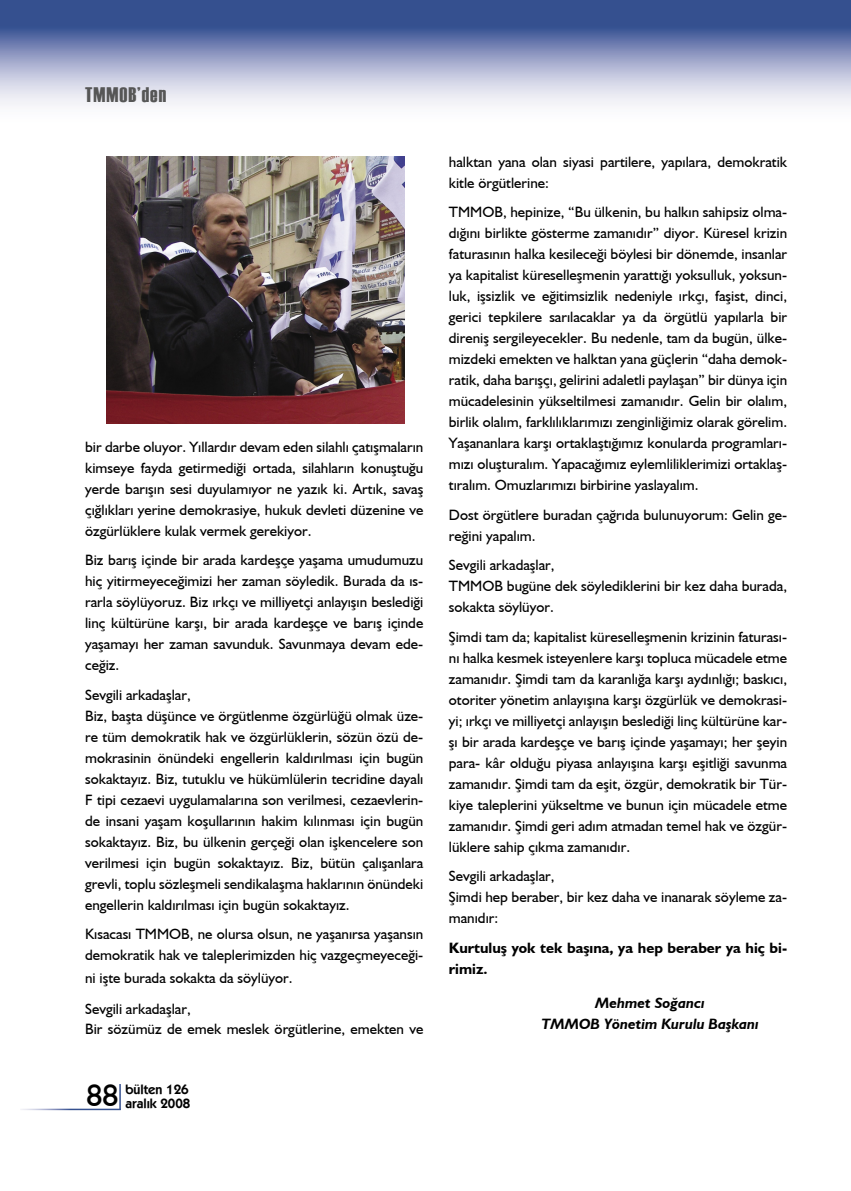
<style>
.page{position:relative;width:851px;height:1191px;background:#fff}
.page>*{position:absolute;margin:0;border:0;box-sizing:border-box;transform-origin:0 0}
.t1{font:31.5px "Humanist 521 BT";color:#000}
.t2{font:21px "Haettenschweiler";letter-spacing:.05em;color:#565656}
.t3{font:15px/21px "Humanist 521 BT";color:#000}
.t4{font:700 15px/21px "Humanist 521 BT";color:#000}
.t5{font:italic 700 15px/21px "Humanist 521 BT";color:#000;text-align:center}
.t6{font:600 13.5px/13.5px "Kabel IT Cby BT";color:#000}
</style>
<div class="page">
<svg style="left:0;top:0;width:850px;height:105px;background:#8895bd"></svg>
<hr style="left:119px;top:1084px;width:2px;height:25px;background:#35508f">
<hr style="left:20px;top:1108px;width:101px;height:2px;background:#fff">
<svg style="left:850px;top:0;width:1px;height:105px"></svg>
<img style="left:107px;top:156px;width:297px;height:267px">
<h2 class="t2" style="left:85px;top:80px;width:83px">TMMOB’den</h2>
<p class="t3" style="left:85px;top:436px;width:340px;text-align:justify">bir darbe oluyor. Yıllardır devam eden silahlı çatışmaların kimseye fayda getirmediği ortada, silahların konuştuğu yerde barışın sesi duyulamıyor ne yazık ki. Artık, savaş çığlıkları yerine demokrasiye, hukuk devleti düzenine ve özgürlüklere kulak vermek gerekiyor.</p>
<p class="t3" style="left:85px;top:549px;width:340px;text-align:justify">Biz barış içinde bir arada kardeşçe yaşama umudumuzu hiç yitirmeyeceğimizi her zaman söyledik. Burada da ıs&shy;rarla söylüyoruz. Biz ırkçı ve milliyetçi anlayışın beslediği linç kültürüne karşı, bir arada kardeşçe ve barış içinde yaşamayı her zaman savunduk. Savunmaya devam ede&shy;ceğiz.</p>
<p class="t3" style="left:85px;top:684px;width:340px">Sevgili arkadaşlar,<br>Biz, başta düşünce ve örgütlenme özgürlüğü olmak üze&shy;re tüm demokratik hak ve özgürlüklerin, sözün özü de&shy;mokrasinin önündeki engellerin kaldırılması için bugün sokaktayız. Biz, tutuklu ve hükümlülerin tecridine dayalı F tipi cezaevi uygulamalarına son verilmesi, cezaevlerin&shy;de insani yaşam koşullarının hakim kılınması için bugün sokaktayız. Biz, bu ülkenin gerçeği olan işkencelere son verilmesi için bugün sokaktayız. Biz, bütün çalışanlara grevli, toplu sözleşmeli sendikalaşma haklarının önündeki engellerin kaldırılması için bugün sokaktayız.</p>
<p class="t3" style="left:85px;top:923px;width:340px">Kısacası TMMOB, ne olursa olsun, ne yaşanırsa yaşansın demokratik hak ve taleplerimizden hiç vazgeçmeyeceği-</p>
<p class="t3" style="left:85px;top:962px;width:209px;line-height:31px">ni işte burada sokakta da söylüyor.<br>Sevgili arkadaşlar,</p>
<p class="t3" style="left:85px;top:1018px;width:340px">Bir sözümüz de emek meslek örgütlerine, emekten ve</p>
<h1 class="t1" style="left:86px;top:1076px;width:33px">88</h1>
<p class="t6" style="left:125px;top:1082px;width:66px">bülten 126 aralık 2008</p>
<p class="t3" style="left:449px;top:151px;width:340px">halktan yana olan siyasi partilere, yapılara, demokratik kitle örgütlerine:</p>
<p class="t3" style="left:449px;top:201px;width:340px;text-align:justify">TMMOB, hepinize, “Bu ülkenin, bu halkın sahipsiz olma&shy;dığını birlikte gösterme zamanıdır” diyor. Küresel krizin faturasının halka kesileceği böylesi bir dönemde, insanlar ya kapitalist küreselleşmenin yarattığı yoksulluk, yoksun&shy;luk, işsizlik ve eğitimsizlik nedeniyle ırkçı, faşist, dinci, gerici tepkilere sarılacaklar ya da örgütlü yapılarla bir direniş sergileyecekler. Bu nedenle, tam da bugün, ülke&shy;mizdeki emekten ve halktan yana güçlerin “daha demok&shy;ratik, daha barışçı, gelirini adaletli paylaşan” bir dünya için mücadelesinin yükseltilmesi zamanıdır. Gelin bir olalım, birlik olalım, farklılıklarımızı zenginliğimiz olarak görelim.<br>Yaşananlara karşı ortaklaştığımız konularda programları&shy;mızı oluşturalım. Yapacağımız eylemliliklerimizi ortaklaş&shy;tıralım. Omuzlarımızı birbirine yaslayalım.</p>
<p class="t3" style="left:449px;top:504px;width:340px">Dost örgütlere buradan çağrıda bulunuyorum: Gelin ge&shy;reğini yapalım.</p>
<p class="t3" style="left:449px;top:554px;width:340px">Sevgili arkadaşlar,<br>TMMOB bugüne dek söylediklerini bir kez daha burada, sokakta söylüyor.</p>
<p class="t3" style="left:449px;top:626px;width:340px;text-align:justify">Şimdi tam da; kapitalist küreselleşmenin krizinin faturası&shy;nı halka kesmek isteyenlere karşı topluca mücadele etme zamanıdır. Şimdi tam da karanlığa karşı aydınlığı; baskıcı, otoriter yönetim anlayışına karşı özgürlük ve demokrasi&shy;yi; ırkçı ve milliyetçi anlayışın beslediği linç kültürüne kar&shy;şı bir arada kardeşçe ve barış içinde yaşamayı; her şeyin para- kâr olduğu piyasa anlayışına karşı eşitliği savunma zamanıdır. Şimdi tam da eşit, özgür, demokratik bir Tür&shy;kiye taleplerini yükseltme ve bunun için mücadele etme zamanıdır. Şimdi geri adım atmadan temel hak ve özgür&shy;lüklere sahip çıkma zamanıdır.</p>
<p class="t3" style="left:449px;top:865px;width:340px">Sevgili arkadaşlar,<br>Şimdi hep beraber, bir kez daha ve inanarak söyleme za&shy;manıdır:</p>
<p class="t4" style="left:449px;top:937px;width:340px">Kurtuluş yok tek başına, ya hep beraber ya hiç bi&shy;rimiz.</p>
<p class="t5" style="left:541px;top:991px;width:219px">Mehmet Soğancı<br>TMMOB Yönetim Kurulu Başkanı</p>
</div>
